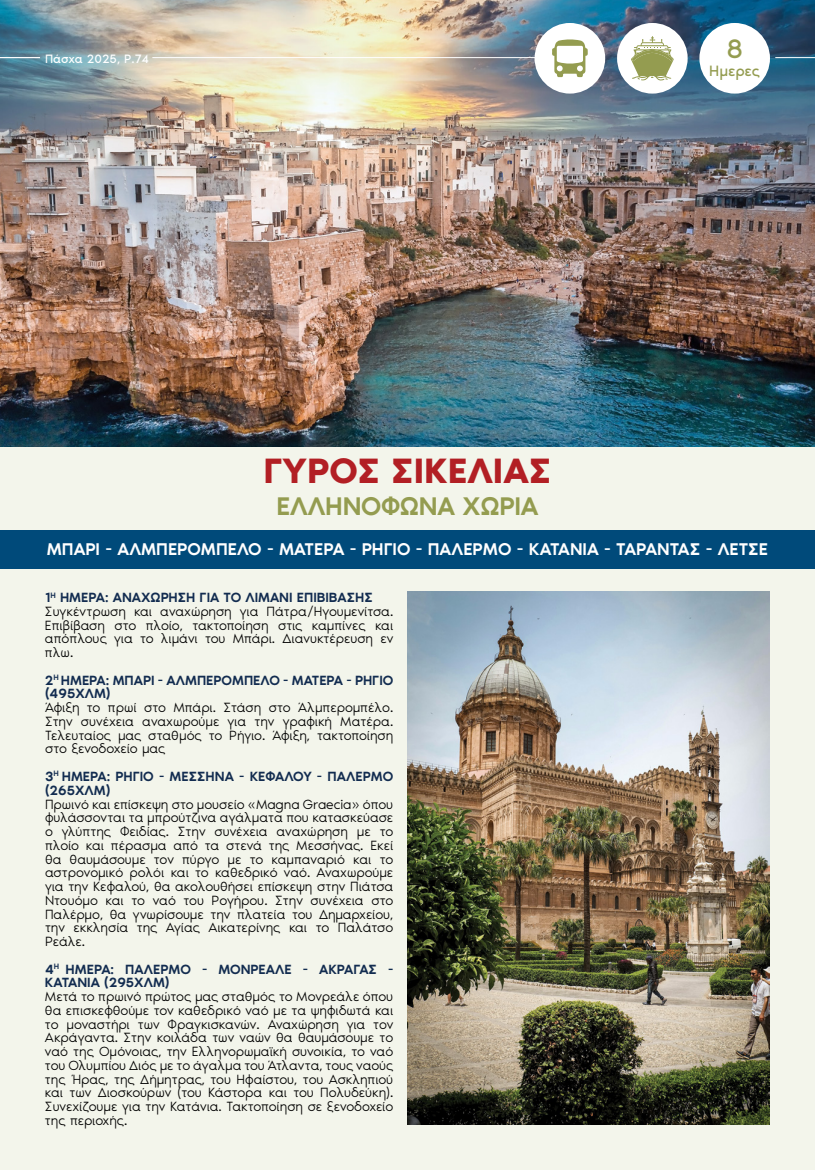
<style>
.page{position:relative;width:815px;height:1170px;background:#fff}
.page>*{position:absolute;margin:0;border:0;box-sizing:border-box;transform-origin:0 0}
.t1{font:600 36.25px "Noir Pro";color:#b21f24}
.t2{font:27.5px "Noir Pro";color:#949c50}
.t3{font:500 26.25px "Noir Pro";letter-spacing:-.01em;color:#949c50}
.t4{font:500 17.5px "Noir Pro";color:#fff}
.t5{font:15.38px "Noir Pro";letter-spacing:-.01em;color:#949c50}
.t6{font:300 13.75px/13.8px "Noir Pro";letter-spacing:-.01em;color:#000;text-align:justify}
.t7{font:500 13.75px/13.8px "Noir Pro";color:#122c50}
.t8{font:12.5px "Noir Pro";color:#fff}
.s1{font-weight:500;color:#122c50}
</style>
<div class="page">
<div style="left:0;top:0;width:815px;height:1169px;background:#f3f5eb"></div>
<img style="left:0;top:0;width:815px;height:446px">
<div style="left:0;top:530px;width:815px;height:38px;background:#004a7a"></div>
<hr style="left:0;top:57px;width:40px;height:1px;background:#fff">
<hr style="left:152px;top:57px;width:411px;height:1px;background:#fff">
<div style="left:699px;top:23px;width:71px;height:71px;background:#fff;border-radius:50%"></div>
<hr style="left:775px;top:57px;width:40px;height:1px;background:#fff">
<img style="left:408px;top:592px;width:361px;height:531px">
<div style="left:617px;top:23px;width:71px;height:71px;background:#fff;border-radius:50%"></div>
<div style="left:535px;top:23px;width:70px;height:71px;background:#fff;border-radius:50%"></div>
<svg style="left:552px;top:39px;width:36px;height:38px"></svg>
<svg style="left:631px;top:36px;width:43px;height:45px"></svg>
<p class="t8" style="left:45px;top:49px;width:106px">Πάσχα 2025, P.74</p>
<h1 class="t1" style="left:263px;top:442px;width:289px">ΓΎΡΟΣ ΣΙΚΕΛΊΑΣ</h1>
<h3 class="t3" style="left:277px;top:485px;width:263px">ΕΛΛΗΝΟΦΩΝΑ ΧΩΡΙΑ</h3>
<h2 class="t2" style="left:726px;top:27px;width:18px">8</h2>
<p class="t5" style="left:709px;top:59px;width:52px">Ημερες</p>
<p class="t4" style="left:47px;top:535px;width:723px">ΜΠΆΡΙ - ΆΛΜΠΕΡΟΜΠΈΛΟ - ΜΑΤΈΡΑ - ΡΉΓΙΟ - ΠΑΛΈΡΜΟ - ΚΑΤΆΝΙΑ - ΤΆΡΑΝΤΑΣ - ΛΈΤΣΕ</p>
<p class="t6" style="left:45px;top:590px;width:350px;text-align:left"><span class="s1">1</span><sup>Η</sup> <span class="s1">ΗΜΕΡΑ: ΑΝΑΧΏΡΗΣΗ ΓΙΑ ΤΟ ΛΙΜΆΝΙ ΕΠΙΒΊΒΑΣΗΣ </span>Συγκέντρωση και αναχώρηση για Πάτρα/Ηγουμενίτσα.<br>Επιβίβαση στο πλοίο, τακτοποίηση στις καμπίνες και απόπλους για το λιμάνι του Μπάρι. Διανυκτέρευση εν πλω.</p>
<p class="t7" style="left:45px;top:672px;width:350px">2<sup>Η</sup> ΗΜΕΡΑ: ΜΠΆΡΙ - ΆΛΜΠΕΡΟΜΠΈΛΟ - ΜΑΤΈΡΑ - ΡΉΓΙΟ (495ΧΛΜ)</p>
<p class="t6" style="left:45px;top:700px;width:350px">Άφιξη το πρωί στο Μπάρι. Στάση στο Άλμπερομπέλο.<br>Στην συνέχεια αναχωρούμε για την γραφική Ματέρα.<br>Τελευταίος μας σταθμός το Ρήγιο. Άφιξη, τακτοποίηση στο ξενοδοχείο μας</p>
<p class="t7" style="left:45px;top:768px;width:350px">3<sup>Η</sup> ΗΜΕΡΑ: ΡΉΓΙΟ - ΜΕΣΣΉΝΑ - ΚΕΦΑΛΟΎ - ΠΑΛΈΡΜΟ (265ΧΛΜ)</p>
<p class="t6" style="left:45px;top:796px;width:350px">Πρωινό και επίσκεψη στο μουσείο «Magna Graecia» όπου φυλάσσονται τα μπρούτζινα αγάλματα που κατασκεύασε ο γλύπτης Φειδίας. Στην συνέχεια αναχώρηση με το πλοίο και πέρασμα από τα στενά της Μεσσήνας. Εκεί θα θαυμάσουμε τον πύργο με το καμπαναριό και το αστρονομικό ρολόι και το καθεδρικό ναό. Αναχωρούμε για την Κεφαλού, θα ακολουθήσει επίσκεψη στην Πιάτσα Ντουόμο και το ναό του Ρογήρου. Στην συνέχεια στο Παλέρμο, θα γνωρίσουμε την πλατεία του Δημαρχείου, την εκκλησία της Αγίας Αικατερίνης και το Παλάτσο Ρεάλε.</p>
<p class="t7" style="left:45px;top:961px;width:350px">4<sup>Η</sup> ΗΜΕΡΑ: ΠΑΛΈΡΜΟ - ΜΟΝΡΕΆΛΕ - ΑΚΡΆΓΑΣ -<br>ΚΑΤΆΝΙΑ (295ΧΛΜ)</p>
<p class="t6" style="left:45px;top:988px;width:350px">Μετά το πρωινό πρώτος μας σταθμός το Μονρεάλε όπου θα επισκεφθούμε τον καθεδρικό ναό με τα ψηφιδωτά και το μοναστήρι των Φραγκισκανών. Αναχώρηση για τον Ακράγαντα. Στην κοιλάδα των ναών θα θαυμάσουμε το ναό της Ομόνοιας, την Ελληνορωμαϊκή συνοικία, το ναό του Ολυμπίου Διός με το άγαλμα του Άτλαντα, τους ναούς της Ήρας, της Δήμητρας, του Ηφαίστου, του Ασκληπιού και των Διοσκούρων (του Κάστορα και του Πολυδεύκη).<br>Συνεχίζουμε για την Κατάνια. Τακτοποίηση σε ξενοδοχείο της περιοχής.</p>
</div>
